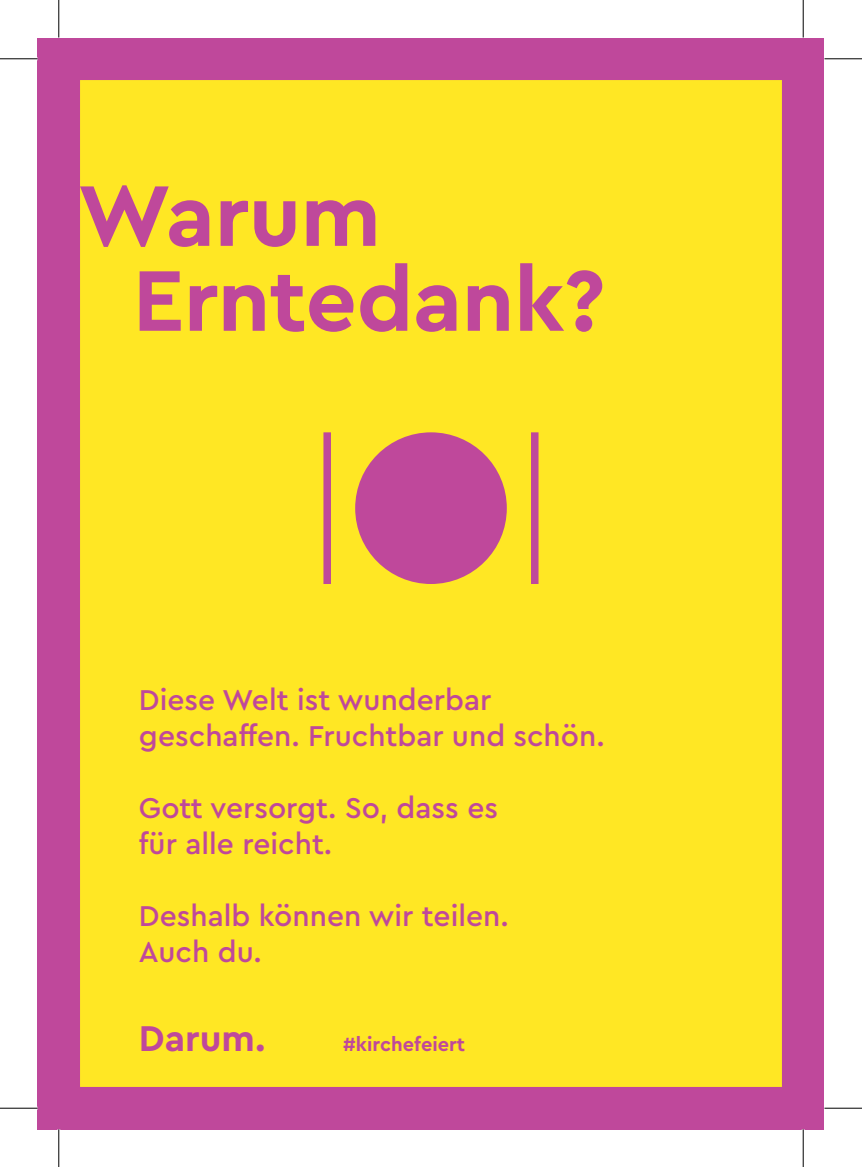
<style>
.page{position:relative;width:862px;height:1167px;background:#fff}
.page>*{position:absolute;margin:0;border:0;box-sizing:border-box;transform-origin:0 0}
.t1{font:700 90px/84.8px "Cera Pro";letter-spacing:-.005em;color:#bf489b}
.t2{font:700 37.5px "Cera Pro";color:#bf489b}
.t3{font:500 30px/36px "Cera Pro";color:#bf489b}
.t4{font:700 20px "Cera Pro";color:#bf489b}
</style>
<div class="page">
<div style="left:38px;top:38px;width:786px;height:1091px;background:#bf489b"></div>
<div style="left:69px;top:69px;width:723px;height:1028px;background:#ffe724"></div>
<div style="left:59px;top:59px;width:744px;height:1049px;border:21px solid #bf489b"></div>
<div style="left:355px;top:432px;width:152px;height:152px;background:#bf489b;border-radius:50%"></div>
<div style="left:531px;top:432px;width:7px;height:152px;background:#bf489b"></div>
<div style="left:323px;top:432px;width:8px;height:152px;background:#bf489b"></div>
<hr style="left:0;top:58px;width:38px;height:1px;background:#000">
<hr style="left:824px;top:58px;width:38px;height:1px;background:#000">
<hr style="left:0;top:1107px;width:38px;height:1px;background:#000">
<hr style="left:824px;top:1107px;width:38px;height:1px;background:#000">
<hr style="left:58px;top:0;width:1px;height:37px;background:#000">
<hr style="left:58px;top:1129px;width:1px;height:37px;background:#000">
<hr style="left:802px;top:0;width:1px;height:37px;background:#000">
<hr style="left:802px;top:1129px;width:1px;height:37px;background:#000">
<h1 class="t1" style="left:133px;top:169px;width:474px;text-indent:-55px">Warum<br>Erntedank?</h1>
<p class="t3" style="left:139px;top:680px;width:467px">Diese Welt ist wunderbar geschaffen. Fruchtbar und schön.</p>
<p class="t3" style="left:139px;top:788px;width:360px">Gott versorgt. So, dass es für alle reicht.</p>
<p class="t3" style="left:139px;top:896px;width:371px">Deshalb können wir teilen.<br>Auch du.</p>
<p class="t2" style="left:139px;top:1013px;width:128px">Darum.</p>
<p class="t4" style="left:343px;top:1031px;width:123px">#kirchefeiert</p>
</div>
